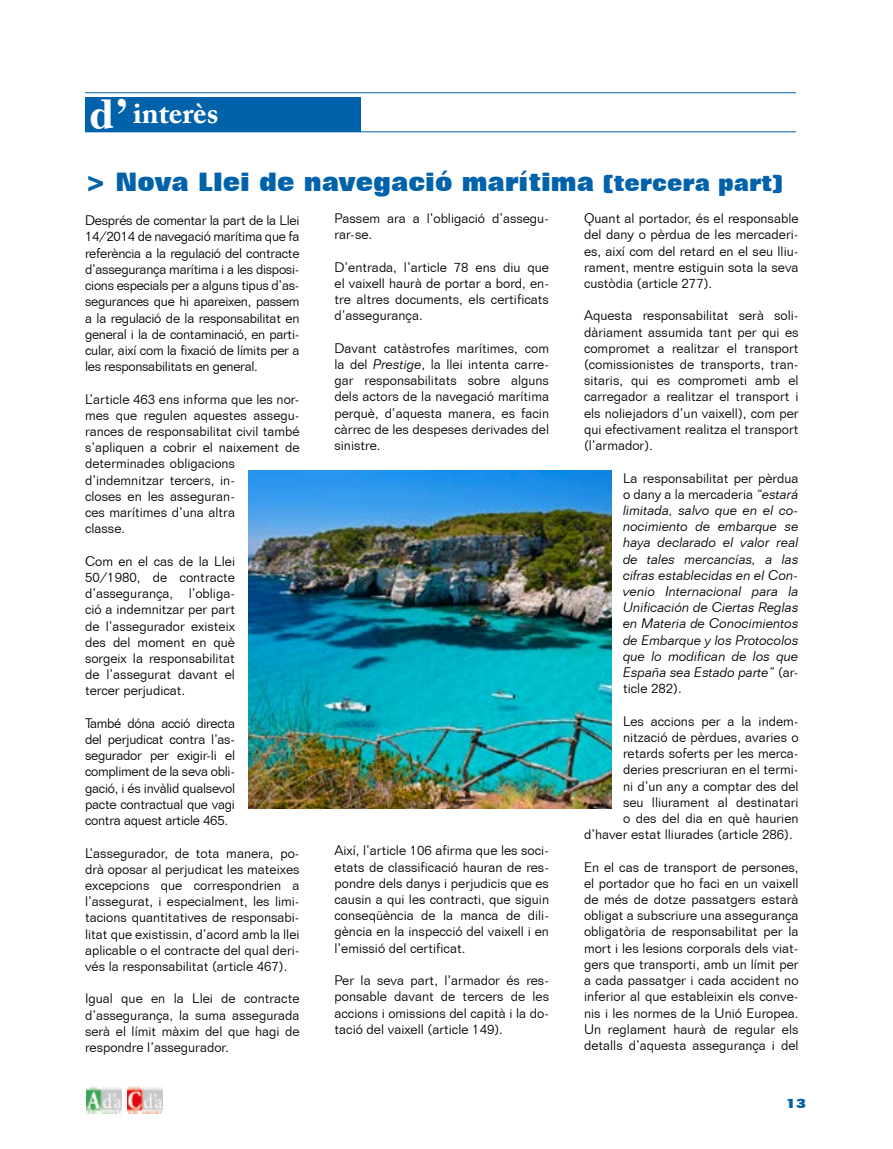
<style>
.page{position:relative;width:893px;height:1149px;background:#fff}
.page>*{position:absolute;margin:0;border:0;box-sizing:border-box;transform-origin:0 0}
.t1{font:700 43.95px "Times";color:#fff}
.t2{font:700 30px "Adobe Caslon Pro";color:#fff}
.t3{font:800 25.5px "Folio BT";color:#0062aa}
.t4{font:300 13.5px/16.2px "Folio BT";color:#000;text-align:justify}
.t5{font:italic 300 13.5px/16.2px "Folio BT";color:#000;text-align:justify}
.t6{font:800 13.5px "Folio BT";color:#0062aa}
.s1{font-size:22.5px}
.s2{font-style:italic}
.s3{font-style:normal}
</style>
<div class="page">
<img style="left:86px;top:1086px;width:35px;height:27px">
<img style="left:128px;top:1086px;width:34px;height:26px">
<div style="left:85px;top:97px;width:276px;height:35px;background:#0062aa"></div>
<hr style="left:85px;top:92px;width:711px;height:1px;background:#0062aa">
<hr style="left:85px;top:131px;width:711px;height:1px;background:#0062aa">
<img style="left:248px;top:470px;width:364px;height:338px">
<h1 class="t1" style="left:90px;top:72px;width:41px">d’</h1>
<h2 class="t2" style="left:133px;top:95px;width:87px">interès</h2>
<h3 class="t3" style="left:85px;top:166px;width:701px">&gt; Nova Llei de navegació marítima <span class="s1">(tercera part)</span></h3>
<p class="t4" style="left:85px;top:212px;width:216px">Després de comentar la part de la Llei 14/2014 de navegació marítima que fa referència a la regulació del contracte d’assegurança marítima i a les disposi&shy;cions especials per a alguns tipus d’as&shy;segurances que hi apareixen, passem a la regulació de la responsabilitat en general i la de contaminació, en parti&shy;cular, així com la fixació de límits per a les responsabilitats en general.</p>
<p class="t4" style="left:85px;top:390px;width:216px;text-align:left">L’article 463 ens informa que les nor&shy;mes que regulen aquestes assegu&shy;rances de responsabilitat civil també s’apliquen a cobrir el naixement de determinades obligacions d’indemnitzar tercers, in-<br>closes en les asseguran-<br>ces marítimes d’una altra<br>classe.</p>
<p class="t4" style="left:85px;top:552px;width:152px">Com en el cas de la Llei 50/1980, de contracte d’assegurança, l’obliga&shy;ció a indemnitzar per part de l’assegurador existeix des del moment en què sorgeix la responsabilitat de l’assegurat davant el tercer perjudicat.</p>
<p class="t4" style="left:85px;top:714px;width:152px">També dóna acció directa del perjudicat contra l’as&shy;segurador per exigir-li el compliment de la seva obli&shy;gació, i és invàlid qualsevol pacte contractual que vagi contra aquest article 465.</p>
<p class="t4" style="left:85px;top:844px;width:216px">L’assegurador, de tota manera, po&shy;drà oposar al perjudicat les mateixes excepcions que correspondrien a l’assegurat, i especialment, les limi&shy;tacions quantitatives de responsabi&shy;litat que existissin, d’acord amb la llei aplicable o el contracte del qual deri&shy;vés la responsabilitat (article 467).</p>
<p class="t4" style="left:85px;top:990px;width:216px">Igual que en la Llei de contracte d’assegurança, la suma assegurada serà el límit màxim del que hagi de respondre l’assegurador.</p>
<p class="t4" style="left:335px;top:210px;width:216px">Passem ara a l’obligació d’assegu&shy;rar-se.</p>
<p class="t4" style="left:335px;top:258px;width:216px">D’entrada, l’article 78 ens diu que el vaixell haurà de portar a bord, en&shy;tre altres documents, els certificats d’assegurança.</p>
<p class="t4" style="left:335px;top:339px;width:216px">Davant catàstrofes marítimes, com la del <span class="s2">Prestige</span>, la llei intenta carre&shy;gar responsabilitats sobre alguns dels actors de la navegació marítima perquè, d’aquesta manera, es facin càrrec de les despeses derivades del sinistre.</p>
<p class="t4" style="left:335px;top:842px;width:216px">Així, l’article 106 afirma que les soci&shy;etats de classificació hauran de res&shy;pondre dels danys i perjudicis que es causin a qui les contracti, que siguin conseqüència de la manca de dili&shy;gència en la inspecció del vaixell i en l’emissió del certificat.</p>
<p class="t4" style="left:335px;top:971px;width:216px">Per la seva part, l’armador és res&shy;ponsable davant de tercers de les accions i omissions del capità i la do&shy;tació del vaixell (article 149).</p>
<p class="t4" style="left:584px;top:210px;width:216px">Quant al portador, és el responsable del dany o pèrdua de les mercaderi&shy;es, així com del retard en el seu lliu&shy;rament, mentre estiguin sota la seva custòdia (article 277).</p>
<p class="t4" style="left:584px;top:307px;width:216px">Aquesta responsabilitat serà soli&shy;dàriament assumida tant per qui es compromet a realitzar el transport (comissionistes de transports, tran&shy;sitaris, qui es comprometi amb el carregador a realitzar el transport i els noliejadors d’un vaixell), com per qui efectivament realitza el transport (l’armador).</p>
<p class="t5" style="left:623px;top:469px;width:177px"><span class="s3">La responsabilitat per pèrdua o dany a la mercaderia</span> “estará limitada, salvo que en el co&shy;nocimiento de embarque se haya declarado el valor real de tales mercancías, a las cifras establecidas en el Con&shy;venio Internacional para la Unificación de Ciertas Reglas en Materia de Conocimientos de Embarque y los Protocolos que lo modifican de los que España sea Estado parte” <span class="s3">(ar&shy;ticle 282).</span></p>
<p class="t4" style="left:623px;top:712px;width:177px">Les accions per a la indem-</p>
<p class="t4" style="left:623px;top:728px;width:177px">nització de pèrdues, avaries o</p>
<p class="t4" style="left:623px;top:744px;width:177px">retards soferts per les merca-</p>
<p class="t4" style="left:623px;top:761px;width:177px">deries prescriuran en el termi-</p>
<p class="t4" style="left:623px;top:777px;width:177px">ni d’un any a comptar des del</p>
<p class="t4" style="left:623px;top:793px;width:177px">seu lliurament al destinatari</p>
<p class="t4" style="left:623px;top:809px;width:177px">o des del dia en què haurien</p>
<p class="t4" style="left:584px;top:825px;width:210px">d’haver estat lliurades (article 286).</p>
<p class="t4" style="left:584px;top:858px;width:216px">En el cas de transport de persones, el portador que ho faci en un vaixell de més de dotze passatgers estarà obligat a subscriure una assegurança obligatòria de responsabilitat per la mort i les lesions corporals dels viat&shy;gers que transporti, amb un límit per a cada passatger i cada accident no inferior al que estableixin els conve&shy;nis i les normes de la Unió Europea.<br>Un reglament haurà de regular els detalls d’aquesta assegurança i del</p>
<p class="t6" style="left:786px;top:1094px;width:21px">13</p>
</div>
